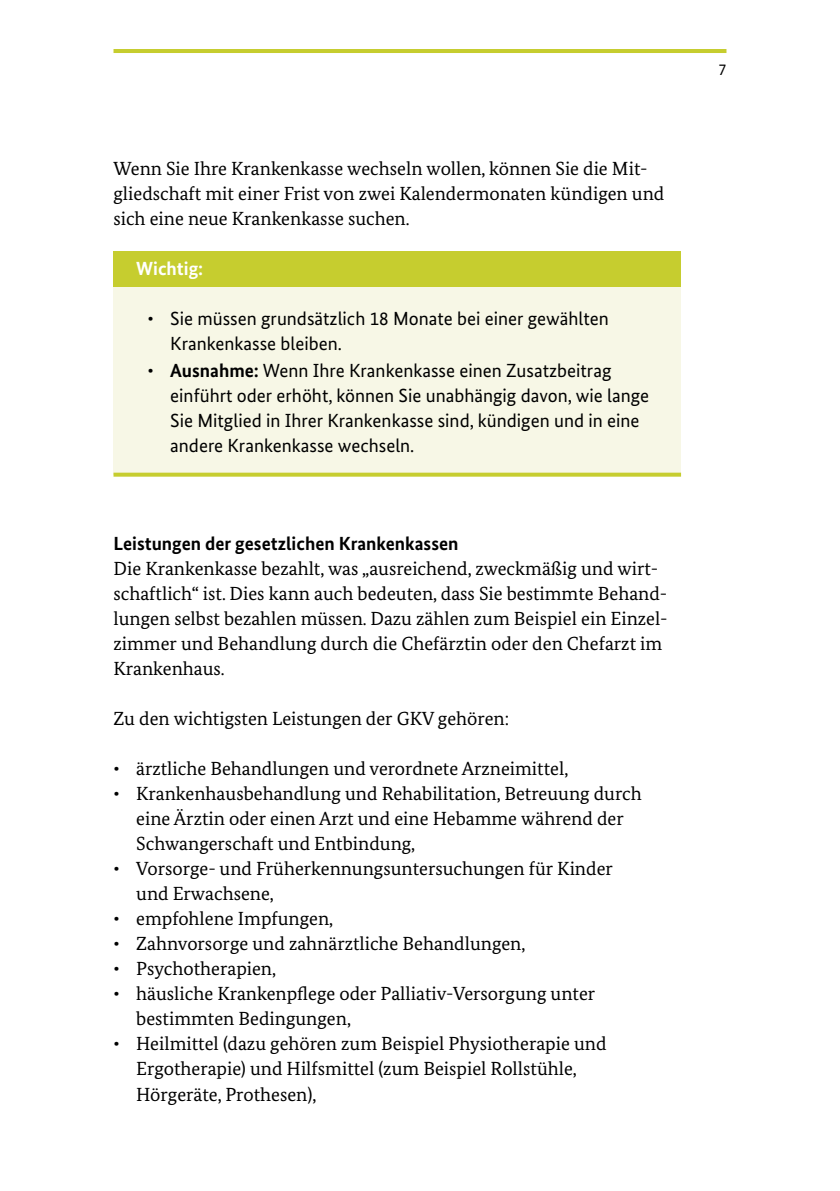
<style>
.page{position:relative;width:840px;height:1191px;background:#fff}
.page>*{position:absolute;margin:0;border:0;box-sizing:border-box;transform-origin:0 0}
.t1{font:19px/25px "Bundes Serif";color:#000}
.t2{font:19px/25px "Bundes Sans";color:#000}
.t3{font:700 19px "Bundes Sans";color:#000}
.t4{font:700 19px "Bundes Sans";color:#fff}
.t5{font:16px "Bundes Sans";color:#000}
.s1{font-weight:700}
</style>
<div class="page">
<hr style="left:113px;top:49px;width:613px;height:4px;background:#c6cd2f">
<div style="left:113px;top:251px;width:567px;height:37px;background:#c6cd2f"></div>
<div style="left:113px;top:287px;width:567px;height:187px;background:#f7f7e6"></div>
<svg style="left:113px;top:472px;width:567px;height:4px;background:#ced34d"></svg>
<p class="t1" style="left:113px;top:156px;width:552px">Wenn Sie Ihre Krankenkasse wechseln wollen, können Sie die Mit&shy;gliedschaft mit einer Frist von zwei Kalendermonaten kündigen und sich eine neue Krankenkasse suchen.</p>
<p class="t4" style="left:136px;top:257px;width:69px">Wichtig:</p>
<p class="t2" style="left:170px;top:306px;width:440px;text-indent:-23px">• Sie müssen grundsätzlich 18 Monate bei einer gewählten<br>Krankenkasse bleiben.</p>
<p class="t2" style="left:170px;top:358px;width:480px;text-indent:-23px">• <span class="s1">Ausnahme:</span> Wenn Ihre Krankenkasse einen Zusatzbeitrag einführt oder erhöht, können Sie unabhängig davon, wie lange Sie Mitglied in Ihrer Krankenkasse sind, kündigen und in eine andere Krankenkasse wechseln.</p>
<p class="t3" style="left:113px;top:532px;width:346px">Leistungen der gesetzlichen Krankenkassen</p>
<p class="t1" style="left:113px;top:556px;width:555px">Die Krankenkasse bezahlt, was „ausreichend, zweckmäßig und wirt&shy;schaftlich“ ist. Dies kann auch bedeuten, dass Sie bestimmte Behand&shy;lungen selbst bezahlen müssen. Dazu zählen zum Beispiel ein Einzel&shy;zimmer und Behandlung durch die Chefärztin oder den Chefarzt im Krankenhaus.</p>
<p class="t1" style="left:113px;top:706px;width:397px">Zu den wichtigsten Leistungen der GKV gehören:</p>
<p class="t1" style="left:113px;top:756px;width:456px">• ärztliche Behandlungen und verordnete Arzneimittel,</p>
<p class="t1" style="left:136px;top:781px;width:506px;text-indent:-23px">• Krankenhausbehandlung und Rehabilitation, Betreuung durch eine Ärztin oder einen Arzt und eine Hebamme während der<br>Schwangerschaft und Entbindung,</p>
<p class="t1" style="left:136px;top:856px;width:478px;text-indent:-23px">• Vorsorge- und Früherkennungsuntersuchungen für Kinder und Erwachsene,</p>
<p class="t1" style="left:113px;top:906px;width:221px">• empfohlene Impfungen,</p>
<p class="t1" style="left:113px;top:931px;width:413px">• Zahnvorsorge und zahnärztliche Behandlungen,</p>
<p class="t1" style="left:113px;top:956px;width:164px">• Psychotherapien,</p>
<p class="t1" style="left:136px;top:981px;width:460px;text-indent:-23px">• häusliche Krankenpflege oder Palliativ-Versorgung unter bestimmten Bedingungen,</p>
<p class="t1" style="left:136px;top:1031px;width:471px;text-indent:-23px">• Heilmittel (dazu gehören zum Beispiel Physiotherapie und<br>Ergotherapie) und Hilfsmittel (zum Beispiel Rollstühle,<br>Hörgeräte, Prothesen),</p>
<p class="t5" style="left:718px;top:60px;width:9px">7</p>
</div>
